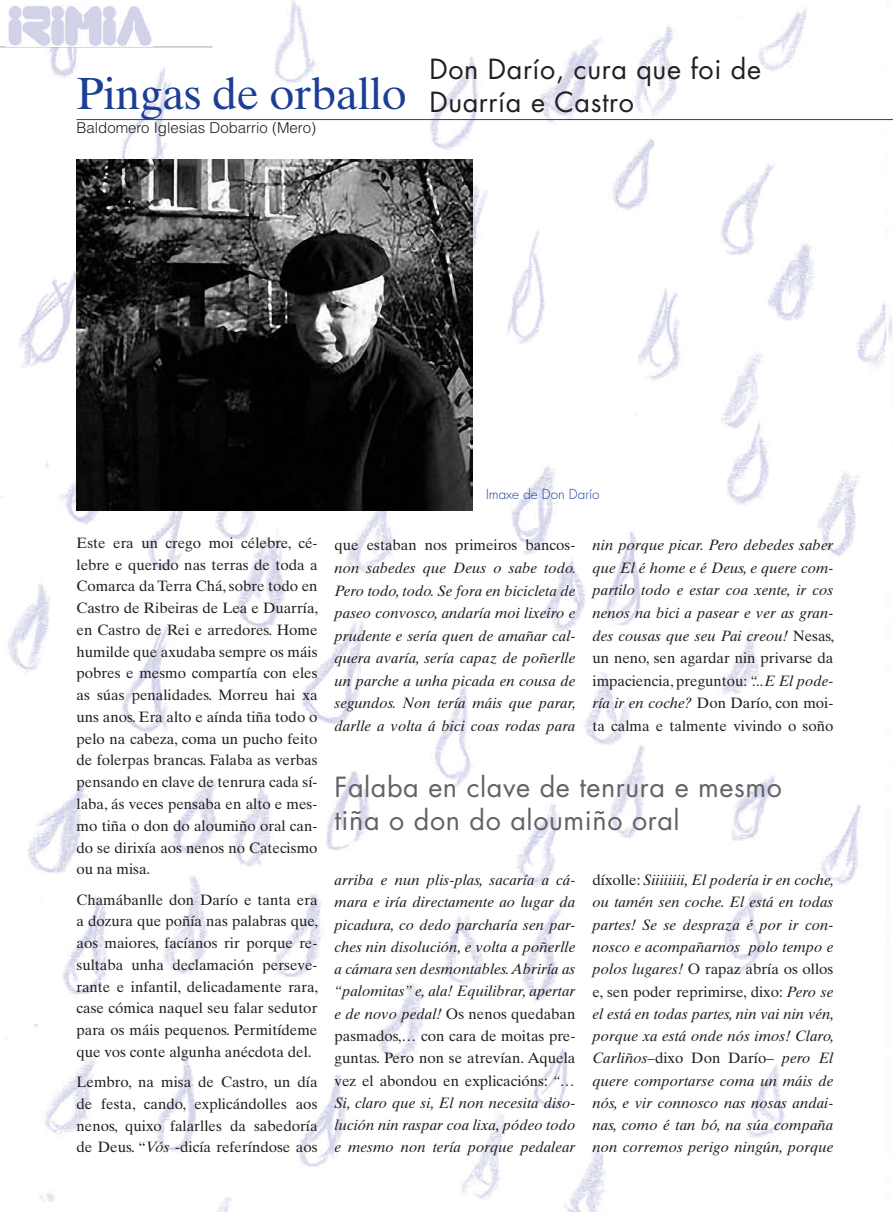
<style>
.page{position:relative;width:893px;height:1212px;background:#fff}
.page>*{position:absolute;margin:0;border:0;box-sizing:border-box;transform-origin:0 0}
.t1{font:45px "Times Ten LT Std";letter-spacing:-.01em;color:#1b3f94}
.t2{font:27px/33px "Futura Std";letter-spacing:.02em;color:#636366}
.t3{font:27px/33px "Futura Std";letter-spacing:.02em;color:#231f20}
.t4{font:italic 15px/22.2px "Times Ten LT Std";color:#231f20;text-align:justify}
.t5{font:15px/21.8px "Times Ten LT Std";color:#231f20;text-align:justify}
.t6{font:300 15px "Helvetica LT Std";color:#231f20}
.t7{font:300 13.5px "Futura Std";color:#1b3f94}
.s1{font-style:italic}
.s2{font-style:normal}
</style>
<div class="page">
<img style="left:0;top:0;width:893px;height:1212px">
<hr style="left:0;top:47px;width:213px;height:1px;background:#a8a9ad">
<img style="left:6px;top:5px;width:147px;height:41px">
<hr style="left:77px;top:119px;width:816px;height:1px;background:#1b3f94">
<img style="left:77px;top:160px;width:396px;height:350px">
<h1 class="t1" style="left:77px;top:67px;width:332px">Pingas de orballo</h1>
<p class="t6" style="left:77px;top:118px;width:241px">Baldomero Iglesias Dobarrio (Mero)</p>
<h2 class="t3" style="left:429px;top:53px;width:333px">Don Darío, cura que foi de<br>Duarría e Castro</h2>
<p class="t7" style="left:486px;top:486px;width:115px">Imaxe de Don Darío</p>
<p class="t5" style="left:77px;top:532px;width:243px">Este era un crego moi célebre, cé&shy;lebre e querido nas terras de toda a Comarca da Terra Chá, sobre todo en Castro de Ribeiras de Lea e Duarría, en Castro de Rei e arredores. Home humilde que axudaba sempre os máis pobres e mesmo compartía con eles as súas penalidades. Morreu hai xa uns anos. Era alto e aínda tiña todo o pelo na cabeza, coma un pucho feito de folerpas brancas. Falaba as verbas pensando en clave de tenrura cada sí&shy;laba, ás veces pensaba en alto e mes&shy;mo tiña o don do aloumiño oral can&shy;do se dirixía aos nenos no Catecismo ou na misa.</p>
<p class="t5" style="left:77px;top:888px;width:243px">Chamábanlle don Darío e tanta era a dozura que poñía nas palabras que, aos maiores, facíanos rir porque re&shy;sultaba unha declamación perseve&shy;rante e infantil, delicadamente rara, case cómica naquel seu falar sedutor para os máis pequenos. Permitídeme que vos conte algunha anécdota del.</p>
<p class="t5" style="left:77px;top:1071px;width:242px">Lembro, na misa de Castro, un día de festa, cando, explicándolles aos nenos, quixo falarlles da sabedoría de Deus. “<span class="s1">Vós</span> -dicía referíndose aos</p>
<p class="t5" style="left:334px;top:534px;width:242px">que estaban nos primeiros bancos-</p>
<p class="t4" style="left:334px;top:556px;width:243px;line-height:22.6px">non sabedes que Deus o sabe todo.<br>Pero todo, todo. Se fora en bicicleta de paseo convosco, andaría moi lixeiro e prudente e sería quen de amañar cal&shy;quera avaría, sería capaz de poñerlle un parche a unha picada en cousa de segundos. Non tería máis que parar, darlle a volta á bici coas rodas para</p>
<p class="t4" style="left:592px;top:534px;width:243px;line-height:22.6px">nin porque picar. Pero debedes saber que El é home e é Deus, e quere com&shy;partilo todo e estar coa xente, ir cos nenos na bici a pasear e ver as gran&shy;des cousas que seu Pai creou! <span class="s2">Nesas, un neno, sen agardar nin privarse da impaciencia, preguntou:</span> “...E El pode&shy;ría ir en coche? <span class="s2">Don Darío, con moi&shy;ta calma e talmente vivindo o soño</span></p>
<h2 class="t2" style="left:334px;top:771px;width:449px">Falaba en clave de tenrura e mesmo tiña o don do aloumiño oral</h2>
<p class="t4" style="left:334px;top:869px;width:242px">arriba e nun plis-plas, sacaría a cá&shy;mara e iría directamente ao lugar da picadura, co dedo parcharía sen par&shy;ches nin disolución, e volta a poñerlle a cámara sen desmontables. Abriría as “palomitas” e, ala! Equilibrar, apertar e de novo pedal! <span class="s2">Os nenos quedaban pasmados,… con cara de moitas pre&shy;guntas. Pero non se atrevían. Aquela vez el abondou en explicacións:</span> “… Si, claro que si, El non necesita diso&shy;lución nin raspar coa lixa, pódeo todo e mesmo non tería porque pedalear</p>
<p class="t4" style="left:592px;top:869px;width:243px"><span class="s2">díxolle:</span> Siiiiiiii, El podería ir en coche, ou tamén sen coche. El está en todas partes! Se se despraza é por ir con&shy;nosco e acompañarnos polo tempo e polos lugares! <span class="s2">O rapaz abría os ollos e, sen poder reprimirse, dixo:</span> Pero se el está en todas partes, nin vai nin vén, porque xa está onde nós imos! Claro, Carliños–<span class="s2">dixo Don Darío</span>– pero El quere comportarse coma un máis de nós, e vir connosco nas nosas andai&shy;nas, como é tan bó, na súa compaña non corremos perigo ningún, porque</p>
</div>
